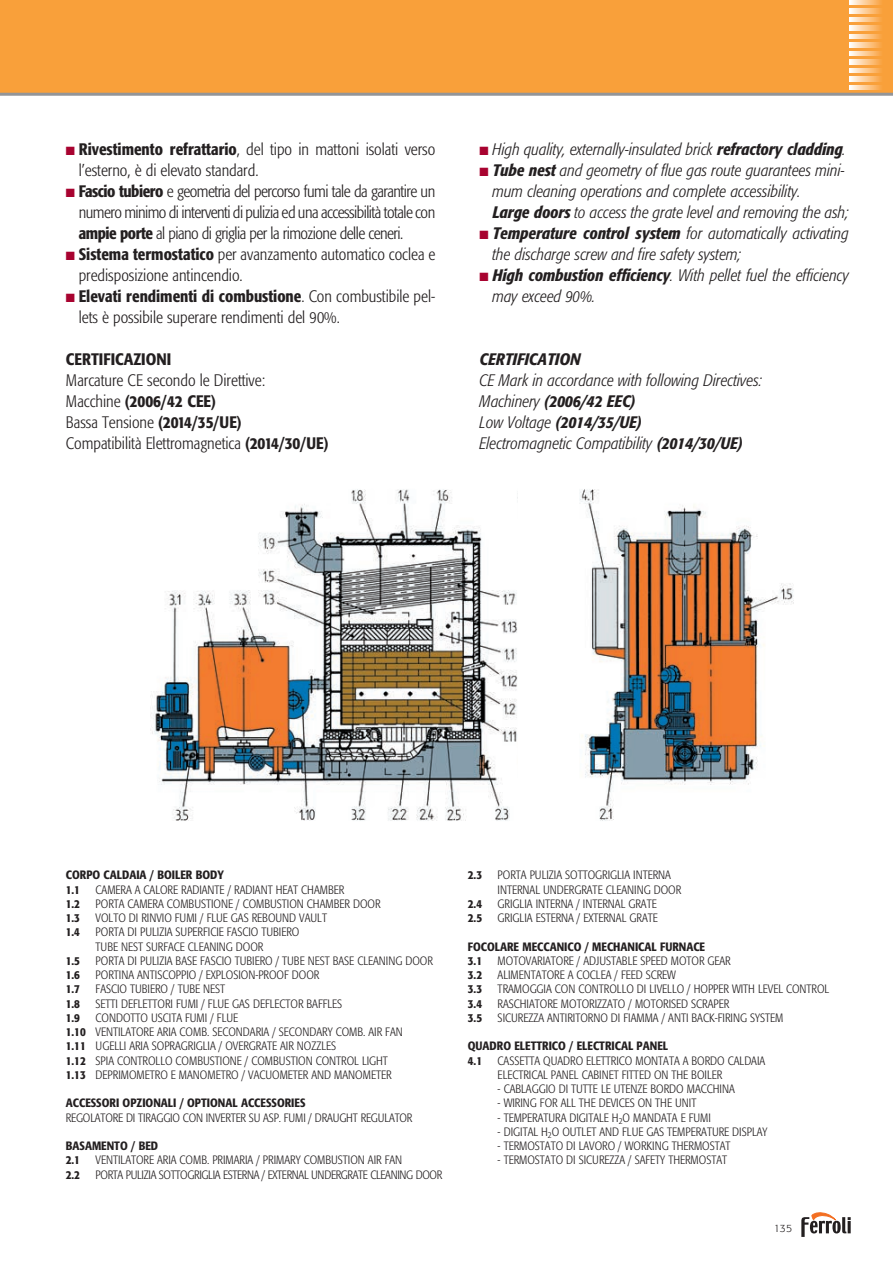
<style>
.page{position:relative;width:893px;height:1263px;background:#fff}
.page>*{position:absolute;margin:0;border:0;box-sizing:border-box;transform-origin:0 0}
.Normale{font:300 condensed 16.5px/21px "Formata";color:#231f20}
.Normale-2{font:italic 300 condensed 16.5px/21px "Formata";color:#231f20}
.Normale-3{font:italic 500 condensed 16.5px "Formata";color:#231f20}
.t1{font:500 condensed 16.5px "Formata";color:#231f20}
.Normale-4{font:300 condensed 12px "Formata";color:#231f20}
.Normale-5{font:500 condensed 12px "Formata";color:#231f20}
.Normale-6{font:300 condensed 12px "Formata";letter-spacing:-.025em;color:#231f20}
.Normale-7{font:300 10.5px "Formata";color:#231f20}
.s1{color:#a80330}
.s2{font-weight:500}
.s3{font-weight:300}
</style>
<div class="page">
<div style="left:0;top:0;width:893px;height:93px;background:#f9a03a"></div>
<svg style="left:850px;top:0;width:31px;height:5px"></svg>
<svg style="left:850px;top:9px;width:31px;height:4px"></svg>
<svg style="left:850px;top:17px;width:31px;height:5px"></svg>
<svg style="left:850px;top:26px;width:31px;height:4px"></svg>
<svg style="left:850px;top:34px;width:31px;height:5px"></svg>
<svg style="left:850px;top:43px;width:31px;height:4px"></svg>
<svg style="left:850px;top:51px;width:31px;height:5px"></svg>
<svg style="left:850px;top:60px;width:31px;height:4px"></svg>
<svg style="left:850px;top:68px;width:31px;height:5px"></svg>
<svg style="left:850px;top:77px;width:31px;height:4px"></svg>
<svg style="left:850px;top:85px;width:31px;height:5px"></svg>
<img style="left:151px;top:489px;width:367px;height:332px">
<img style="left:580px;top:489px;width:214px;height:332px">
<svg style="left:801px;top:1212px;width:50px;height:25px"></svg>
<hr style="left:0;top:93px;width:893px;height:3px;background:#939598">
<p class="Normale" style="left:79px;top:139px;width:358px;text-indent:-13px"><span class="s1">■</span> <span class="s2">Rivestimento refrattario</span>, del tipo in mattoni isolati verso l’esterno, è di elevato standard.</p>
<p class="Normale" style="left:79px;top:181px;width:358px;text-align:justify;text-indent:-13px"><span class="s1">■</span> <span class="s2">Fascio tubiero</span> e geometria del percorso fumi tale da garantire un numero minimo di interventi di pulizia ed una accessibilità totale con <span class="s2">ampie porte</span> al piano di griglia per la rimozione delle ceneri.</p>
<p class="Normale" style="left:66px;top:244px;width:371px"><span class="s1">■</span> <span class="s2">Sistema termostatico</span> per avanzamento automatico coclea e</p>
<p class="Normale" style="left:79px;top:265px;width:165px">predisposizione antincendio.</p>
<p class="Normale" style="left:79px;top:286px;width:358px;text-indent:-13px"><span class="s1">■</span> <span class="s2">Elevati rendimenti di combustione</span>. Con combustibile pel&shy;lets è possibile superare rendimenti del 90%.</p>
<p class="t1" style="left:66px;top:349px;width:107px">CERTIFICAZIONI</p>
<p class="Normale" style="left:66px;top:370px;width:201px">Marcature CE secondo le Direttive:</p>
<p class="t1" style="left:66px;top:391px;width:151px"><span class="s3">Macchine</span> (2006/42 CEE)</p>
<p class="Normale" style="left:66px;top:412px;width:177px">Bassa Tensione <span class="s2">(2014/35/UE)</span></p>
<p class="Normale" style="left:66px;top:433px;width:264px">Compatibilità Elettromagnetica <span class="s2">(2014/30/UE)</span></p>
<p class="Normale-2" style="left:480px;top:139px;width:368px"><span class="s1">■</span> High quality, externally-insulated brick <span class="s2">refractory cladding</span>.</p>
<p class="Normale-2" style="left:480px;top:160px;width:367px"><span class="s1">■</span> <span class="s2">Tube nest</span> and geometry of flue gas route guarantees mini-</p>
<p class="Normale-2" style="left:492px;top:181px;width:310px">mum cleaning operations and complete accessibility.</p>
<p class="Normale-2" style="left:492px;top:202px;width:358px"><span class="s2">Large doors</span> to access the grate level and removing the ash;</p>
<p class="Normale-2" style="left:492px;top:223px;width:358px;text-indent:-13px"><span class="s1">■</span> <span class="s2">Temperature control system</span> for automatically activating the discharge screw and fire safety system;</p>
<p class="Normale-2" style="left:492px;top:265px;width:358px;text-indent:-13px"><span class="s1">■</span> <span class="s2">High combustion efficiency</span>. With pellet fuel the efficiency may exceed 90%.</p>
<p class="Normale-3" style="left:480px;top:349px;width:102px">CERTIFICATION</p>
<p class="Normale-2" style="left:480px;top:370px;width:284px">CE Mark in accordance with following Directives:</p>
<p class="Normale-3" style="left:480px;top:391px;width:157px"><span class="s3">Machinery</span> (2006/42 EEC)</p>
<p class="Normale-3" style="left:480px;top:412px;width:163px"><span class="s3">Low Voltage</span> (2014/35/UE)</p>
<p class="Normale-2" style="left:480px;top:433px;width:264px">Electromagnetic Compatibility <span class="s2">(2014/30/UE)</span></p>
<p class="Normale-5" style="left:66px;top:868px;width:160px">CORPO CALDAIA / BOILER BODY</p>
<p class="Normale-5" style="left:66px;top:882px;width:16px">1.1</p>
<p class="Normale-4" style="left:96px;top:882px;width:250px">CAMERA A CALORE RADIANTE / RADIANT HEAT CHAMBER</p>
<p class="Normale-5" style="left:66px;top:896px;width:16px">1.2</p>
<p class="Normale-4" style="left:96px;top:897px;width:286px">PORTA CAMERA COMBUSTIONE / COMBUSTION CHAMBER DOOR</p>
<p class="Normale-5" style="left:66px;top:910px;width:16px">1.3</p>
<p class="Normale-4" style="left:96px;top:911px;width:233px">VOLTO DI RINVIO FUMI / FLUE GAS REBOUND VAULT</p>
<p class="Normale-5" style="left:66px;top:925px;width:16px">1.4</p>
<p class="Normale-4" style="left:96px;top:925px;width:205px">PORTA DI PULIZIA SUPERFICIE FASCIO TUBIERO</p>
<p class="Normale-4" style="left:96px;top:939px;width:169px">TUBE NEST SURFACE CLEANING DOOR</p>
<p class="Normale-5" style="left:66px;top:953px;width:16px">1.5</p>
<p class="Normale-4" style="left:96px;top:954px;width:339px">PORTA DI PULIZIA BASE FASCIO TUBIERO / TUBE NEST BASE CLEANING DOOR</p>
<p class="Normale-5" style="left:66px;top:967px;width:16px">1.6</p>
<p class="Normale-4" style="left:96px;top:968px;width:225px">PORTINA ANTISCOPPIO / EXPLOSION-PROOF DOOR</p>
<p class="Normale-5" style="left:66px;top:982px;width:16px">1.7</p>
<p class="Normale-4" style="left:96px;top:982px;width:131px">FASCIO TUBIERO / TUBE NEST</p>
<p class="Normale-5" style="left:66px;top:996px;width:16px">1.8</p>
<p class="Normale-4" style="left:96px;top:996px;width:248px">SETTI DEFLETTORI FUMI / FLUE GAS DEFLECTOR BAFFLES</p>
<p class="Normale-5" style="left:66px;top:1010px;width:16px">1.9</p>
<p class="Normale-4" style="left:96px;top:1011px;width:144px">CONDOTTO USCITA FUMI / FLUE</p>
<p class="Normale-4" style="left:66px;top:1025px;width:338px"><span class="s2">1.10</span> VENTILATORE ARIA COMB. SECONDARIA / SECONDARY COMB. AIR FAN</p>
<p class="Normale-4" style="left:66px;top:1039px;width:272px"><span class="s2">1.11</span> UGELLI ARIA SOPRAGRIGLIA / OVERGRATE AIR NOZZLES</p>
<p class="Normale-4" style="left:66px;top:1053px;width:324px"><span class="s2">1.12</span> SPIA CONTROLLO COMBUSTIONE / COMBUSTION CONTROL LIGHT</p>
<p class="Normale-4" style="left:66px;top:1068px;width:327px"><span class="s2">1.13</span> DEPRIMOMETRO E MANOMETRO / VACUOMETER AND MANOMETER</p>
<p class="Normale-5" style="left:66px;top:1096px;width:241px">ACCESSORI OPZIONALI / OPTIONAL ACCESSORIES</p>
<p class="Normale-4" style="left:66px;top:1110px;width:348px">REGOLATORE DI TIRAGGIO CON INVERTER SU ASP. FUMI / DRAUGHT REGULATOR</p>
<p class="Normale-5" style="left:66px;top:1138px;width:94px">BASAMENTO / BED</p>
<p class="Normale-5" style="left:66px;top:1153px;width:16px">2.1</p>
<p class="Normale-4" style="left:96px;top:1153px;width:308px">VENTILATORE ARIA COMB. PRIMARIA / PRIMARY COMBUSTION AIR FAN</p>
<p class="Normale-5" style="left:66px;top:1167px;width:16px">2.2</p>
<p class="Normale-6" style="left:96px;top:1167px;width:348px">PORTA PULIZIA SOTTOGRIGLIA ESTERNA / EXTERNAL UNDERGRATE CLEANING DOOR</p>
<p class="Normale-5" style="left:468px;top:868px;width:16px">2.3</p>
<p class="Normale-4" style="left:498px;top:868px;width:175px">PORTA PULIZIA SOTTOGRIGLIA INTERNA</p>
<p class="Normale-4" style="left:498px;top:882px;width:185px">INTERNAL UNDERGRATE CLEANING DOOR</p>
<p class="Normale-5" style="left:468px;top:896px;width:16px">2.4</p>
<p class="Normale-4" style="left:498px;top:897px;width:161px">GRIGLIA INTERNA / INTERNAL GRATE</p>
<p class="Normale-5" style="left:468px;top:910px;width:16px">2.5</p>
<p class="Normale-4" style="left:498px;top:911px;width:162px">GRIGLIA ESTERNA / EXTERNAL GRATE</p>
<p class="Normale-5" style="left:468px;top:939px;width:239px">FOCOLARE MECCANICO / MECHANICAL FURNACE</p>
<p class="Normale-5" style="left:468px;top:953px;width:16px">3.1</p>
<p class="Normale-4" style="left:498px;top:954px;width:235px">MOTOVARIATORE / ADJUSTABLE SPEED MOTOR GEAR</p>
<p class="Normale-5" style="left:468px;top:967px;width:16px">3.2</p>
<p class="Normale-4" style="left:498px;top:968px;width:180px">ALIMENTATORE A COCLEA / FEED SCREW</p>
<p class="Normale-5" style="left:468px;top:982px;width:16px">3.3</p>
<p class="Normale-4" style="left:498px;top:982px;width:333px">TRAMOGGIA CON CONTROLLO DI LIVELLO / HOPPER WITH LEVEL CONTROL</p>
<p class="Normale-5" style="left:468px;top:996px;width:16px">3.4</p>
<p class="Normale-4" style="left:498px;top:996px;width:233px">RASCHIATORE MOTORIZZATO / MOTORISED SCRAPER</p>
<p class="Normale-5" style="left:468px;top:1010px;width:16px">3.5</p>
<p class="Normale-4" style="left:498px;top:1011px;width:287px">SICUREZZA ANTIRITORNO DI FIAMMA / ANTI BACK-FIRING SYSTEM</p>
<p class="Normale-5" style="left:468px;top:1039px;width:202px">QUADRO ELETTRICO / ELECTRICAL PANEL</p>
<p class="Normale-5" style="left:468px;top:1053px;width:16px">4.1</p>
<p class="Normale-4" style="left:498px;top:1053px;width:269px">CASSETTA QUADRO ELETTRICO MONTATA A BORDO CALDAIA</p>
<p class="Normale-4" style="left:498px;top:1068px;width:226px">ELECTRICAL PANEL CABINET FITTED ON THE BOILER</p>
<p class="Normale-4" style="left:498px;top:1082px;width:239px">- CABLAGGIO DI TUTTE LE UTENZE BORDO MACCHINA</p>
<p class="Normale-4" style="left:498px;top:1096px;width:200px">- WIRING FOR ALL THE DEVICES ON THE UNIT</p>
<p class="Normale-4" style="left:498px;top:1110px;width:215px">- TEMPERATURA DIGITALE H<sub>2</sub>O MANDATA E FUMI</p>
<p class="Normale-4" style="left:498px;top:1125px;width:271px">- DIGITAL H<sub>2</sub>O OUTLET AND FLUE GAS TEMPERATURE DISPLAY</p>
<p class="Normale-4" style="left:498px;top:1139px;width:234px">- TERMOSTATO DI LAVORO / WORKING THERMOSTAT</p>
<p class="Normale-4" style="left:498px;top:1153px;width:231px">- TERMOSTATO DI SICUREZZA / SAFETY THERMOSTAT</p>
<p class="Normale-7" style="left:774px;top:1222px;width:20px">135</p>
</div>
